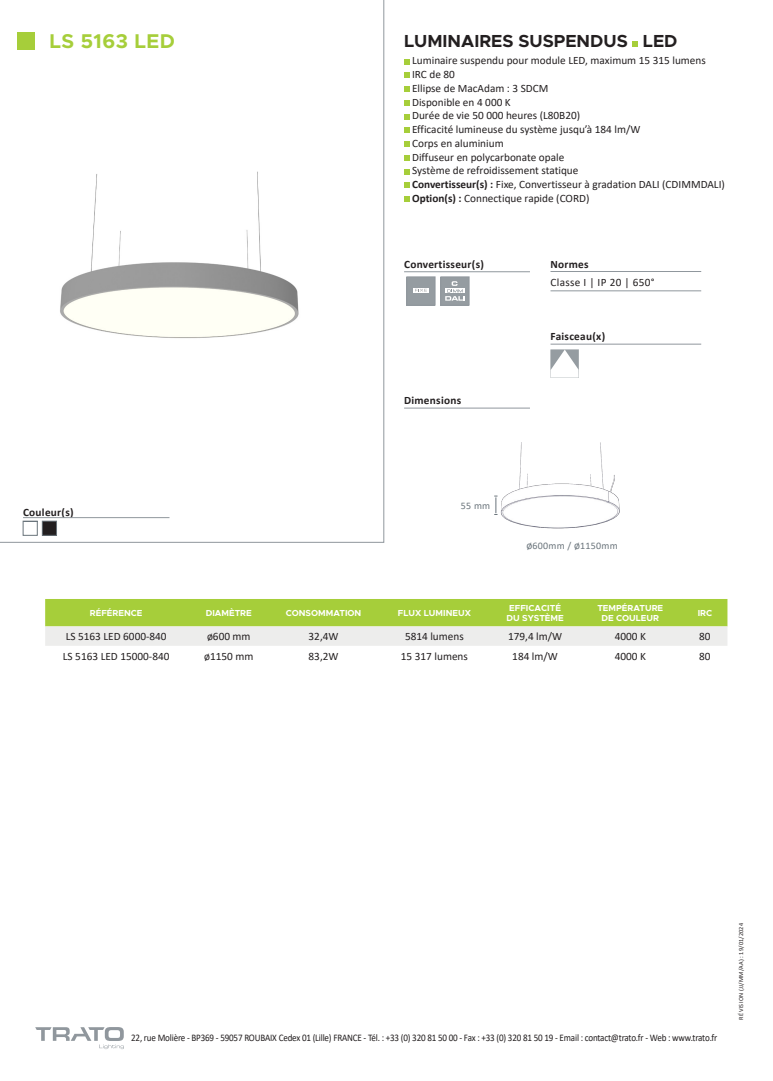
<style>
.page{position:relative;width:773px;height:1081px;background:#fff}
.page>*{position:absolute;margin:0;border:0;box-sizing:border-box;transform-origin:0 0}
.t1{font:700 20px "Metropolis";letter-spacing:.025em;color:#a6ce3a}
.t2{font:700 17.5px "Metropolis";color:#231f20}
.t3{font:11.25px/13.8px "Calibri";color:#231f20}
.t4{font:700 11.25px "Calibri";letter-spacing:.025em;color:#231f20}
.t5{font:11.25px "Calibri";letter-spacing:.025em;color:#231f20}
.t6{font:10.12px "Calibri";letter-spacing:-.02em;color:#231f20;scale:.9 1}
.t7{font:10px "Calibri";letter-spacing:.025em;color:#6a747b}
.t8{font:700 8.75px/10.5px "Metropolis";color:#fff;text-align:center}
.t9{font:6.25px "Calibri";letter-spacing:.02em;color:#231f20}
.s1{font-weight:700}
.s2{font-size:11.25px}
</style>
<div class="page">
<svg style="left:35px;top:1027px;width:89px;height:22px"></svg>
<svg style="left:45px;top:599px;width:682px;height:47px;background:#c4db85"></svg>
<svg style="left:0;top:0;width:384px;height:542px"></svg>
<svg style="left:632px;top:42px;width:6px;height:5px"></svg>
<svg style="left:404px;top:59px;width:5px;height:5px"></svg>
<svg style="left:404px;top:73px;width:5px;height:5px"></svg>
<svg style="left:404px;top:86px;width:5px;height:6px"></svg>
<svg style="left:404px;top:100px;width:5px;height:6px"></svg>
<svg style="left:404px;top:114px;width:5px;height:5px"></svg>
<svg style="left:404px;top:128px;width:5px;height:5px"></svg>
<svg style="left:404px;top:141px;width:5px;height:6px"></svg>
<svg style="left:404px;top:155px;width:5px;height:6px"></svg>
<svg style="left:404px;top:169px;width:5px;height:5px"></svg>
<svg style="left:404px;top:183px;width:5px;height:5px"></svg>
<svg style="left:404px;top:196px;width:5px;height:6px"></svg>
<hr style="left:550px;top:271px;width:151px;height:1px;background:#90979d">
<hr style="left:550px;top:291px;width:151px;height:1px;background:#90979d">
<hr style="left:404px;top:271px;width:126px;height:1px;background:#90979d">
<svg style="left:550px;top:350px;width:28px;height:28px"></svg>
<hr style="left:550px;top:344px;width:151px;height:1px;background:#90979d">
<div style="left:407px;top:277px;width:28px;height:28px;background:#959ca1"></div>
<svg style="left:413px;top:288px;width:15px;height:4px"></svg>
<svg style="left:415px;top:289px;width:12px;height:3px"></svg>
<div style="left:406px;top:277px;width:29px;height:28px;border:1px solid #90979d"></div>
<div style="left:441px;top:277px;width:28px;height:28px;background:#959ca1"></div>
<svg style="left:445px;top:281px;width:19px;height:20px"></svg>
<div style="left:440px;top:277px;width:29px;height:28px;border:1px solid #90979d"></div>
<div style="left:23px;top:521px;width:14px;height:14px;border:1px solid #6a747b"></div>
<div style="left:42px;top:521px;width:14px;height:14px;background:#231f20"></div>
<div style="left:42px;top:521px;width:15px;height:14px;border:1px solid #6a747b"></div>
<hr style="left:23px;top:517px;width:146px;height:1px;background:#90979d">
<img style="left:494px;top:443px;width:126px;height:86px">
<hr style="left:404px;top:408px;width:126px;height:1px;background:#90979d">
<div style="left:17px;top:32px;width:18px;height:18px;background:#a6ce3a"></div>
<img style="left:18px;top:133px;width:331px;height:273px">
<svg style="left:494px;top:496px;width:3px;height:19px"></svg>
<h1 class="t1" style="left:49px;top:30px;width:127px">LS 5163 LED</h1>
<p class="t4" style="left:23px;top:508px;width:52px">Couleur(s)</p>
<h2 class="t2" style="left:404px;top:31px;width:275px">LUMINAIRES SUSPENDUS LED</h2>
<p class="t3" style="left:412px;top:54px;width:314px">Luminaire suspendu pour module LED, maximum 15 315 lumens<br>IRC de 80<br>Ellipse de MacAdam : 3 SDCM<br>Disponible en 4 000 K<br>Durée de vie 50 000 heures (L80B20)<br>Efficacité lumineuse du système jusqu’à 184 lm/W<br>Corps en aluminium<br>Diffuseur en polycarbonate opale<br>Système de refroidissement statique<br><span class="s1">Convertisseur(s) :</span> Fixe, Convertisseur à gradation DALI (CDIMMDALI)<br><span class="s1">Option(s) :</span> Connectique rapide (CORD)</p>
<p class="t4" style="left:404px;top:260px;width:81px">Convertisseur(s)</p>
<p class="t4" style="left:404px;top:396px;width:59px">Dimensions</p>
<p class="t4" style="left:550px;top:260px;width:40px">Normes</p>
<p class="t5" style="left:550px;top:276px;width:105px">Classe I | IP 20 | 650°</p>
<p class="t4" style="left:550px;top:332px;width:56px">Faisceau(x)</p>
<p class="t7" style="left:461px;top:501px;width:31px">55 mm</p>
<p class="t7" style="left:526px;top:540px;width:92px"><span class="s2">ø</span>600mm / <span class="s2">ø</span>1150mm</p>
<p class="t8" style="left:90px;top:608px;width:54px">RÉFÉRENCE</p>
<p class="t8" style="left:206px;top:608px;width:48px">DIAMÈTRE</p>
<p class="t8" style="left:286px;top:608px;width:77px">CONSOMMATION</p>
<p class="t8" style="left:398px;top:608px;width:74px">FLUX LUMINEUX</p>
<p class="t8" style="left:506px;top:602px;width:59px">EFFICACITÉ<br>DU SYSTÈME</p>
<p class="t8" style="left:597px;top:602px;width:67px">TEMPÉRATURE<br>DE COULEUR</p>
<p class="t8" style="left:697px;top:608px;width:16px">IRC</p>
<p class="t3" style="left:66px;top:630px;width:102px">LS 5163 LED 6000-840</p>
<p class="t3" style="left:207px;top:630px;width:45px">ø600 mm</p>
<p class="t3" style="left:308px;top:630px;width:31px">32,4W</p>
<p class="t3" style="left:405px;top:630px;width:60px">5814 lumens</p>
<p class="t3" style="left:508px;top:630px;width:56px">179,4 lm/W</p>
<p class="t3" style="left:614px;top:630px;width:33px">4000 K</p>
<p class="t3" style="left:699px;top:630px;width:13px">80</p>
<p class="t3" style="left:63px;top:649px;width:108px">LS 5163 LED 15000-840</p>
<p class="t3" style="left:204px;top:649px;width:51px">ø1150 mm</p>
<p class="t3" style="left:308px;top:649px;width:31px">83,2W</p>
<p class="t3" style="left:401px;top:649px;width:68px">15 317 lumens</p>
<p class="t3" style="left:512px;top:649px;width:47px">184 lm/W</p>
<p class="t3" style="left:614px;top:649px;width:33px">4000 K</p>
<p class="t3" style="left:699px;top:649px;width:13px">80</p>
<p class="t6" style="left:131px;top:1032px;width:652px">22, rue Molière - BP369 - 59057 ROUBAIX Cedex 01 (Lille) FRANCE - Tél. : +33 (0) 320 81 50 00 - Fax : +33 (0) 320 81 50 19 - Email : contact@trato.fr - Web : www.trato.fr</p>
<p class="t9" style="left:737px;top:1019px;width:98px;rotate:-90deg">RÉVISION (JJ/MM/AA) : 19/01/2024</p>
</div>
